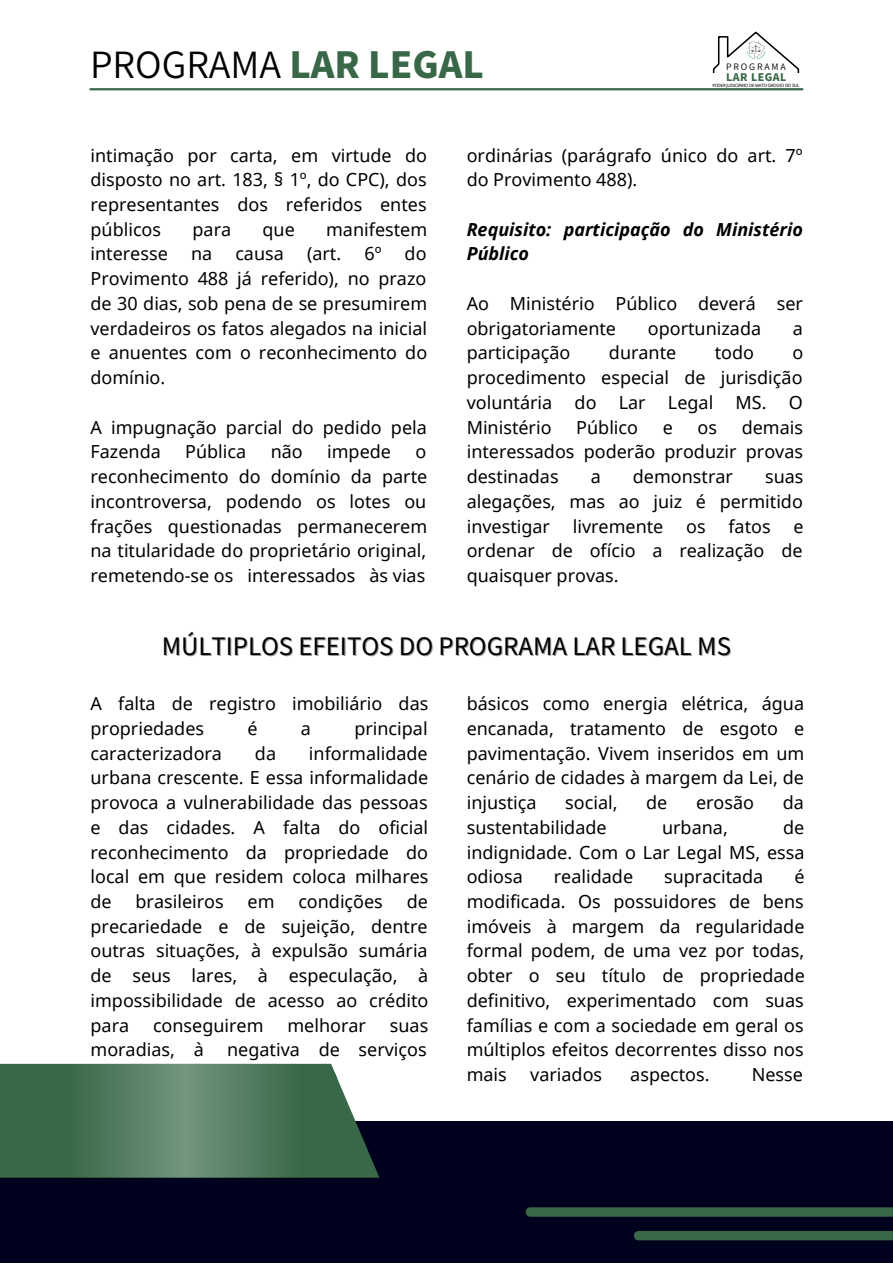
<style>
.page{position:relative;width:893px;height:1264px;background:#fff}
.page>*{position:absolute;margin:0;border:0;box-sizing:border-box;transform-origin:0 0}
.t1{font:600 36px "Noto Sans JP";color:#000}
.t2{font:24px "Noto Sans JP";color:#000}
.t3{font:18px/24.8px "Noto Sans";color:#000;text-align:justify}
.t4{font:italic 700 18px/24.8px "Noto Sans";color:#000}
.t5{font:900 10.35px "Noto Sans JP";letter-spacing:.045em;color:#386847}
.t6{font:600 8.85px "Noto Sans JP";letter-spacing:.2em;color:#000}
.t7{font:4.35px "Noto Sans";letter-spacing:-.05em;color:#000}
.s1{font-weight:900;color:#386847}
</style>
<div class="page">
<div style="left:0;top:1120px;width:892px;height:142px;background:#00021d"></div>
<svg style="left:525px;top:1207px;width:367px;height:9px;background:#356345"></svg>
<div style="left:634px;top:1231px;width:258px;height:9px;background:#386847"></div>
<svg style="left:0;top:1063px;width:385px;height:115px;background:#537b60"></svg>
<hr style="left:90px;top:88px;width:712px;height:2px;background:#386847">
<svg style="left:712px;top:31px;width:87px;height:41px"></svg>
<p class="t1" style="left:90px;top:36px;width:395px">PROGRAMA <span class="s1">LAR LEGAL</span></p>
<p class="t6" style="left:726px;top:60px;width:61px">PROGRAMA</p>
<p class="t7" style="left:712px;top:82px;width:89px">PODER JUDICIÁRIO DE MATO GROSSO DO SUL</p>
<p class="t5" style="left:726px;top:69px;width:62px">LAR LEGAL</p>
<p class="t3" style="left:90px;top:142px;width:338px">intimação por carta, em virtude do disposto no art. 183, § 1º, do CPC), dos representantes dos referidos entes públicos</p>
<p class="t3" style="left:192px;top:216px;width:40px">para</p>
<p class="t3" style="left:262px;top:216px;width:34px">que</p>
<p class="t3" style="left:326px;top:216px;width:102px">manifestem</p>
<p class="t3" style="left:90px;top:241px;width:338px;text-indent:314px">do Provimento 488 já referido), no prazo de 30 dias, sob pena de se presumirem verdadeiros os fatos alegados na inicial e anuentes com o reconhecimento do domínio.</p>
<p class="t3" style="left:90px;top:414px;width:338px">A impugnação parcial do pedido pela<br>Fazenda</p>
<p class="t3" style="left:90px;top:241px;width:79px">interesse</p>
<p class="t3" style="left:191px;top:241px;width:23px">na</p>
<p class="t3" style="left:235px;top:241px;width:50px">causa</p>
<p class="t3" style="left:307px;top:241px;width:36px">(art.</p>
<p class="t3" style="left:364px;top:241px;width:19px">6º</p>
<p class="t3" style="left:185px;top:439px;width:62px">Pública</p>
<p class="t3" style="left:271px;top:439px;width:34px">não</p>
<p class="t3" style="left:327px;top:439px;width:65px">impede</p>
<p class="t3" style="left:90px;top:439px;width:338px;text-indent:325px">o reconhecimento do domínio da parte incontroversa, podendo os lotes ou frações questionadas permanecerem na titularidade do proprietário original, remetendo-se os interessados às vias</p>
<p class="t3" style="left:466px;top:142px;width:337px">ordinárias (parágrafo único do art. 7º do Provimento 488).</p>
<p class="t4" style="left:466px;top:216px;width:338px">Requisito: participação do Ministério<br>Público</p>
<p class="t3" style="left:466px;top:290px;width:338px">Ao Ministério Público deverá ser obrigatoriamente</p>
<p class="t3" style="left:647px;top:315px;width:115px">oportunizada</p>
<p class="t3" style="left:792px;top:315px;width:12px">a</p>
<p class="t3" style="left:466px;top:340px;width:105px">participação</p>
<p class="t3" style="left:609px;top:340px;width:69px">durante</p>
<p class="t3" style="left:714px;top:340px;width:41px">todo</p>
<p class="t3" style="left:466px;top:340px;width:338px;text-indent:326px">o procedimento especial de jurisdição voluntária do Lar Legal MS. O Ministério</p>
<p class="t3" style="left:576px;top:414px;width:63px">Público</p>
<p class="t3" style="left:662px;top:414px;width:12px">e</p>
<p class="t3" style="left:697px;top:414px;width:21px">os</p>
<p class="t3" style="left:466px;top:414px;width:338px;text-indent:275px">demais interessados poderão produzir provas destinadas</p>
<p class="t3" style="left:590px;top:464px;width:12px">a</p>
<p class="t3" style="left:632px;top:464px;width:102px">demonstrar</p>
<p class="t3" style="left:466px;top:464px;width:338px;text-indent:298px">suas alegações, mas ao juiz é permitido investigar</p>
<p class="t3" style="left:572px;top:513px;width:92px">livremente</p>
<p class="t3" style="left:686px;top:513px;width:21px">os</p>
<p class="t3" style="left:728px;top:513px;width:44px">fatos</p>
<p class="t3" style="left:466px;top:513px;width:338px;text-indent:326px">e ordenar de ofício a realização de quaisquer provas.</p>
<p class="t2" style="left:162px;top:627px;width:570px">MÚLTIPLOS EFEITOS DO PROGRAMA LAR LEGAL MS</p>
<p class="t3" style="left:90px;top:690px;width:339px">A falta de registro imobiliário das propriedades</p>
<p class="t3" style="left:247px;top:715px;width:12px">é</p>
<p class="t3" style="left:301px;top:715px;width:12px">a</p>
<p class="t3" style="left:354px;top:715px;width:75px">principal</p>
<p class="t3" style="left:90px;top:740px;width:339px;text-indent:218px">informalidade urbana crescente. E essa informalidade provoca a vulnerabilidade das pessoas e das cidades. A falta do oficial reconhecimento da propriedade do local em que residem coloca milhares de</p>
<p class="t3" style="left:90px;top:740px;width:133px">caracterizadora</p>
<p class="t3" style="left:255px;top:740px;width:23px">da</p>
<p class="t3" style="left:90px;top:888px;width:339px;text-indent:316px">de precariedade e de sujeição, dentre outras situações, à expulsão sumária de seus lares, à especulação, à impossibilidade de acesso ao crédito para</p>
<p class="t3" style="left:135px;top:888px;width:90px">brasileiros</p>
<p class="t3" style="left:247px;top:888px;width:28px">em</p>
<p class="t3" style="left:298px;top:888px;width:86px">condições</p>
<p class="t3" style="left:153px;top:1012px;width:112px">conseguirem</p>
<p class="t3" style="left:287px;top:1012px;width:80px">melhorar</p>
<p class="t3" style="left:390px;top:1012px;width:40px">suas</p>
<p class="t3" style="left:90px;top:1037px;width:115px">moradias, `a</p>
<p class="t3" style="left:227px;top:1037px;width:201px">negativa de serviços</p>
<p class="t3" style="left:466px;top:690px;width:339px">básicos como energia elétrica, água encanada, tratamento de esgoto e pavimentação. Vivem inseridos em um cenário de cidades à margem da Lei, de injustiça</p>
<p class="t3" style="left:565px;top:789px;width:54px">social,</p>
<p class="t3" style="left:646px;top:789px;width:23px">de</p>
<p class="t3" style="left:696px;top:789px;width:59px">erosão</p>
<p class="t3" style="left:782px;top:789px;width:23px">da</p>
<p class="t3" style="left:466px;top:814px;width:141px">sustentabilidade</p>
<p class="t3" style="left:662px;top:814px;width:67px">urbana,</p>
<p class="t3" style="left:466px;top:814px;width:339px;text-indent:316px">de indignidade. Com o Lar Legal MS, essa odiosa</p>
<p class="t3" style="left:466px;top:863px;width:339px;text-indent:327px">é modificada. Os possuidores de bens imóveis à margem da regularidade formal podem, de uma vez por todas, obter o seu título de propriedade definitivo, experimentado com suas famílias e com a sociedade em geral os múltiplos efeitos decorrentes disso nos mais</p>
<p class="t3" style="left:553px;top:863px;width:81px">realidade</p>
<p class="t3" style="left:664px;top:863px;width:101px">supracitada</p>
<p class="t3" style="left:530px;top:1061px;width:73px">variados</p>
<p class="t3" style="left:630px;top:1061px;width:81px">aspectos.</p>
<p class="t3" style="left:751px;top:1061px;width:53px">Nesse</p>
</div>
